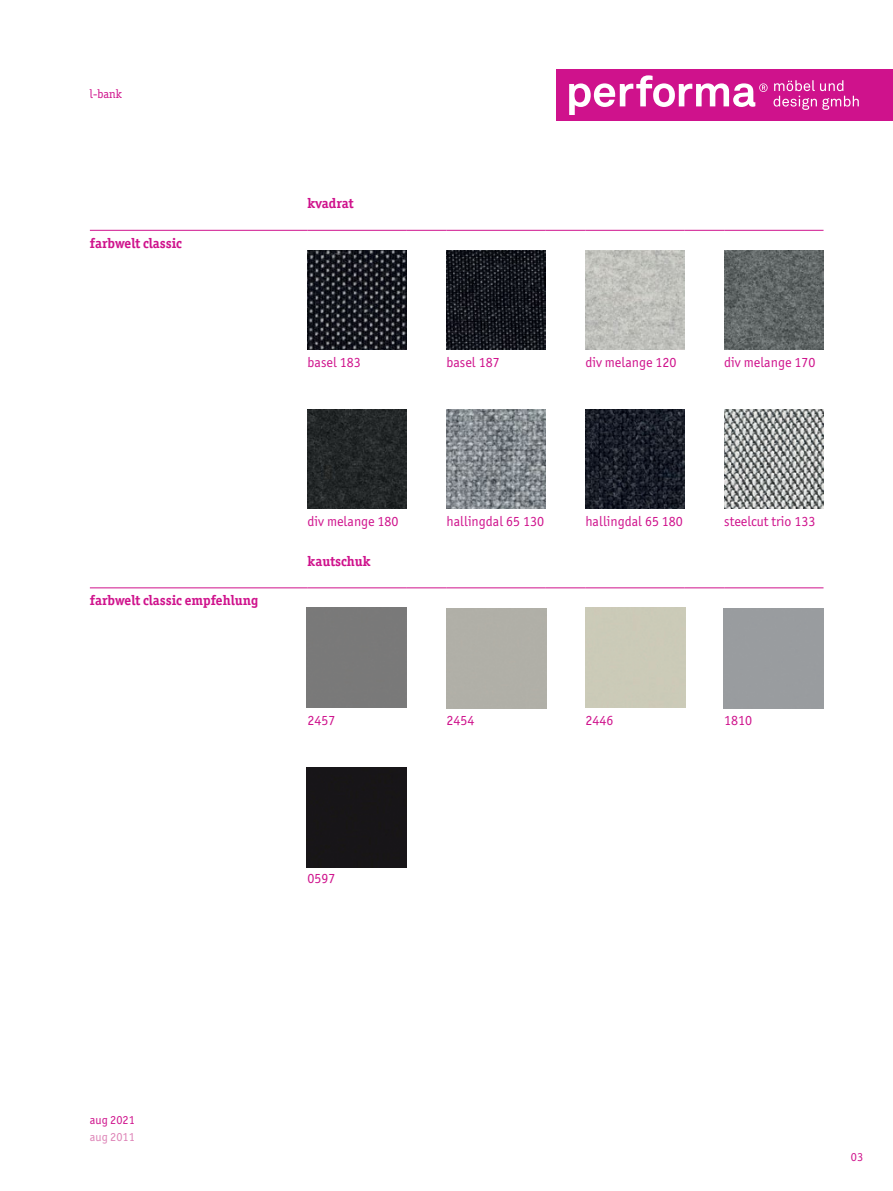
<style>
.page{position:relative;width:893px;height:1191px;background:#fff}
.page>*{position:absolute;margin:0;border:0;box-sizing:border-box;transform-origin:0 0}
.t1{font:14px "Officina Sans ITC Pro";color:#cf128c}
.t2{font:700 14px "Officina Serif ITC Pro";color:#cf128c}
.t3{font:12.25px "Officina Sans ITC Pro";color:#cf128c}
.t4{font:12.25px "Officina Sans ITC Pro";color:#dd82b6}
.t5{font:12.25px "Officina Serif ITC Pro";color:#cf128c}
</style>
<div class="page">
<hr style="left:90px;top:230px;width:218px;height:1px;background:#cf128c">
<hr style="left:308px;top:230px;width:99px;height:1px;background:#cf128c">
<hr style="left:407px;top:230px;width:39px;height:1px;background:#cf128c">
<hr style="left:446px;top:230px;width:100px;height:1px;background:#cf128c">
<hr style="left:546px;top:230px;width:39px;height:1px;background:#cf128c">
<hr style="left:585px;top:230px;width:100px;height:1px;background:#cf128c">
<hr style="left:685px;top:230px;width:39px;height:1px;background:#cf128c">
<hr style="left:724px;top:230px;width:99px;height:1px;background:#cf128c">
<hr style="left:90px;top:587px;width:218px;height:1px;background:#cf128c">
<hr style="left:308px;top:587px;width:99px;height:1px;background:#cf128c">
<hr style="left:407px;top:587px;width:39px;height:1px;background:#cf128c">
<hr style="left:446px;top:587px;width:100px;height:1px;background:#cf128c">
<hr style="left:546px;top:587px;width:39px;height:1px;background:#cf128c">
<hr style="left:585px;top:587px;width:100px;height:1px;background:#cf128c">
<hr style="left:685px;top:587px;width:39px;height:1px;background:#cf128c">
<hr style="left:724px;top:587px;width:99px;height:1px;background:#cf128c">
<img style="left:585px;top:251px;width:99px;height:99px">
<img style="left:724px;top:251px;width:99px;height:99px">
<img style="left:308px;top:409px;width:99px;height:99px">
<img style="left:447px;top:409px;width:99px;height:99px">
<img style="left:585px;top:409px;width:100px;height:99px">
<img style="left:724px;top:409px;width:99px;height:99px">
<img style="left:447px;top:251px;width:99px;height:99px">
<img style="left:308px;top:251px;width:99px;height:99px">
<div style="left:307px;top:767px;width:100px;height:100px;background:#171518"></div>
<div style="left:556px;top:69px;width:337px;height:52px;background:#cf128c"></div>
<svg style="left:569px;top:75px;width:290px;height:40px"></svg>
<p class="t5" style="left:90px;top:87px;width:33px">l-bank</p>
<p class="t2" style="left:90px;top:235px;width:94px">farbwelt classic</p>
<p class="t2" style="left:308px;top:195px;width:47px">kvadrat</p>
<p class="t1" style="left:308px;top:354px;width:55px">basel 183</p>
<p class="t1" style="left:446px;top:354px;width:55px">basel 187</p>
<p class="t1" style="left:585px;top:354px;width:93px">div melange 120</p>
<p class="t1" style="left:724px;top:354px;width:93px">div melange 170</p>
<p class="t2" style="left:90px;top:592px;width:170px">farbwelt classic empfehlung</p>
<p class="t1" style="left:308px;top:513px;width:93px">div melange 180</p>
<p class="t1" style="left:446px;top:513px;width:99px">hallingdal 65 130</p>
<p class="t1" style="left:585px;top:513px;width:99px">hallingdal 65 180</p>
<p class="t1" style="left:724px;top:513px;width:93px">steelcut trio 133</p>
<p class="t2" style="left:308px;top:552px;width:64px">kautschuk</p>
<p class="t1" style="left:308px;top:711px;width:29px">2457</p>
<p class="t1" style="left:446px;top:711px;width:29px">2454</p>
<p class="t1" style="left:585px;top:711px;width:29px">2446</p>
<p class="t1" style="left:724px;top:711px;width:29px">1810</p>
<p class="t1" style="left:308px;top:870px;width:29px">0597</p>
<p class="t3" style="left:90px;top:1112px;width:46px">aug 2021</p>
<p class="t4" style="left:90px;top:1130px;width:46px">aug 2011</p>
<p class="t3" style="left:851px;top:1149px;width:14px">03</p>
</div>
